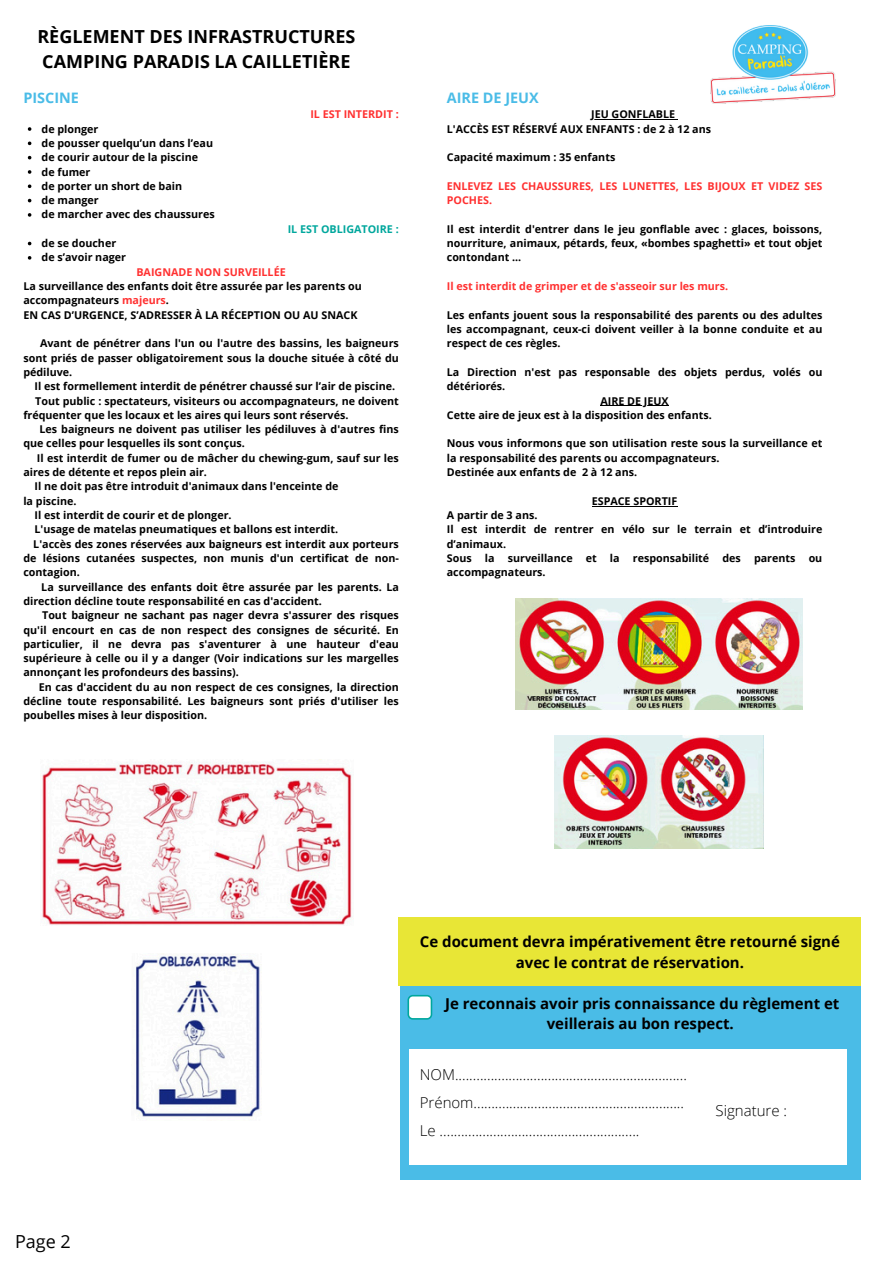
<style>
.page{position:relative;width:894px;height:1264px;background:#fff}
.page>*{position:absolute;margin:0;border:0;box-sizing:border-box;transform-origin:0 0}
.t1{font:700 18px/24.8px "Open Sans";color:#000}
.t2{font:18px "Open Sans";color:#000}
.t3{font:300 15px/28.2px "Open Sans";color:#000}
.t4{font:700 15px/20.2px "Open Sans";color:#000;text-align:center}
.t5{font:700 14.4px "Open Sans";color:#4abce7}
.t6{font:700 10.8px/14.2px "Open Sans";color:#000}
.t7{font:700 10.8px "Open Sans";color:#ff3131}
.t8{font:700 10.8px "Open Sans";color:#00a79d}
.s1{color:#ff3131}
</style>
<div class="page">
<div style="left:400px;top:985px;width:460px;height:194px;background:#4abce7"></div>
<svg style="left:407px;top:995px;width:25px;height:24px"></svg>
<div style="left:409px;top:1048px;width:437px;height:116px;background:#fff"></div>
<div style="left:399px;top:917px;width:461px;height:68px;background:#e8e636"></div>
<img style="left:42px;top:759px;width:311px;height:166px">
<img style="left:554px;top:735px;width:209px;height:113px">
<img style="left:515px;top:598px;width:287px;height:111px">
<img style="left:136px;top:953px;width:124px;height:164px">
<img style="left:710px;top:26px;width:125px;height:77px">
<svg style="left:28px;top:127px;width:3px;height:4px"></svg>
<svg style="left:28px;top:141px;width:3px;height:4px"></svg>
<svg style="left:28px;top:170px;width:3px;height:4px"></svg>
<svg style="left:28px;top:184px;width:3px;height:4px"></svg>
<svg style="left:28px;top:213px;width:3px;height:4px"></svg>
<svg style="left:28px;top:256px;width:3px;height:4px"></svg>
<hr style="left:591px;top:119px;width:84px;height:1px;background:#000">
<hr style="left:600px;top:405px;width:68px;height:1px;background:#000">
<hr style="left:591px;top:505px;width:86px;height:1px;background:#000">
<h6 class="t1" style="left:37px;top:24px;width:319px">RÈGLEMENT DES INFRASTRUCTURES<br>CAMPING PARADIS LA CAILLETIÈRE</h6>
<h3 class="t5" style="left:23px;top:88px;width:57px">PISCINE</h3>
<p class="t7" style="left:310px;top:107px;width:90px">IL EST INTERDIT :</p>
<p class="t6" style="left:42px;top:121px;width:175px">de plonger<br>de pousser quelqu’un dans l’eau de courir autour de la piscine<br>de fumer<br>de porter un short de bain<br>de manger<br>de marcher avec des chaussures</p>
<p class="t8" style="left:287px;top:221px;width:112px">IL EST OBLIGATOIRE :</p>
<p class="t6" style="left:42px;top:236px;width:86px">de se doucher de s’avoir nager</p>
<p class="t7" style="left:136px;top:264px;width:151px">BAIGNADE NON SURVEILLÉE</p>
<p class="t6" style="left:23px;top:279px;width:340px">La surveillance des enfants doit être assurée par les parents ou accompagnateurs <span class="s1">majeurs</span>.<br>EN CAS D’URGENCE, S’ADRESSER À LA RÉCEPTION OU AU SNACK</p>
<p class="t6" style="left:23px;top:336px;width:377px;text-align:justify;text-indent:17px">Avant de pénétrer dans l'un ou l'autre des bassins, les baigneurs sont priés de passer obligatoirement sous la douche située à côté du pédiluve.</p>
<p class="t6" style="left:34px;top:379px;width:362px">Il est formellement interdit de pénétrer chaussé sur l’air de piscine.</p>
<p class="t6" style="left:35px;top:393px;width:365px">Tout public : spectateurs, visiteurs ou accompagnateurs, ne doivent</p>
<p class="t6" style="left:23px;top:407px;width:326px">fréquenter que les locaux et les aires qui leurs sont réservés.</p>
<p class="t6" style="left:39px;top:422px;width:361px">Les baigneurs ne doivent pas utiliser les pédiluves à d'autres fins</p>
<p class="t6" style="left:23px;top:436px;width:223px">que celles pour lesquelles ils sont conçus.</p>
<p class="t6" style="left:37px;top:450px;width:363px">Il est interdit de fumer ou de mâcher du chewing-gum, sauf sur les</p>
<p class="t6" style="left:23px;top:465px;width:185px">aires de détente et repos plein air.</p>
<p class="t6" style="left:34px;top:479px;width:305px">Il ne doit pas être introduit d'animaux dans l'enceinte de</p>
<p class="t6" style="left:23px;top:493px;width:55px">la piscine.</p>
<p class="t6" style="left:34px;top:507px;width:198px">Il est interdit de courir et de plonger.</p>
<p class="t6" style="left:34px;top:522px;width:305px">L'usage de matelas pneumatiques et ballons est interdit.</p>
<p class="t6" style="left:33px;top:536px;width:367px">L'accès des zones réservées aux baigneurs est interdit aux porteurs</p>
<p class="t6" style="left:23px;top:550px;width:377px">de lésions cutanées suspectes, non munis d'un certificat de non-</p>
<p class="t6" style="left:23px;top:565px;width:58px">contagion.</p>
<p class="t6" style="left:41px;top:579px;width:359px">La surveillance des enfants doit être assurée par les parents. La</p>
<p class="t6" style="left:23px;top:593px;width:300px">direction décline toute responsabilité en cas d'accident.</p>
<p class="t6" style="left:42px;top:608px;width:358px">Tout baigneur ne sachant pas nager devra s'assurer des risques</p>
<p class="t6" style="left:23px;top:622px;width:377px">qu'il encourt en cas de non respect des consignes de sécurité. En</p>
<p class="t6" style="left:23px;top:636px;width:377px">particulier, il ne devra pas s'aventurer à une hauteur d'eau</p>
<p class="t6" style="left:23px;top:651px;width:377px">supérieure à celle ou il y a danger (Voir indications sur les margelles</p>
<p class="t6" style="left:23px;top:665px;width:217px">annonçant les profondeurs des bassins).</p>
<p class="t6" style="left:39px;top:679px;width:361px">En cas d'accident du au non respect de ces consignes, la direction</p>
<p class="t6" style="left:23px;top:693px;width:377px">décline toute responsabilité. Les baigneurs sont priés d'utiliser les</p>
<p class="t6" style="left:23px;top:708px;width:185px">poubelles mises à leur disposition.</p>
<h6 class="t5" style="left:446px;top:88px;width:93px">AIRE DE JEUX</h6>
<h5 class="t6" style="left:446px;top:107px;width:266px;text-indent:144px">JEU GONFLABLE<br>L'ACCÈS EST RÉSERVÉ AUX ENFANTS : de 2 à 12 ans</h5>
<h5 class="t6" style="left:446px;top:150px;width:170px">Capacité maximum : 35 enfants</h5>
<h5 class="t7" style="left:446px;top:178px;width:377px">ENLEVEZ LES CHAUSSURES, LES LUNETTES, LES BIJOUX ET VIDEZ SES</h5>
<h6 class="t7" style="left:446px;top:193px;width:47px">POCHES.</h6>
<h6 class="t6" style="left:446px;top:221px;width:377px">Il est interdit d'entrer dans le jeu gonflable avec : glaces, boissons,</h6>
<h6 class="t6" style="left:446px;top:236px;width:377px">nourriture, animaux, pétards, feux, «bombes spaghetti» et tout objet contondant ...</h6>
<h6 class="t7" style="left:446px;top:278px;width:283px">Il est interdit de grimper et de s'asseoir sur les murs.</h6>
<h6 class="t6" style="left:446px;top:307px;width:377px;text-align:justify">Les enfants jouent sous la responsabilité des parents ou des adultes les accompagnant, ceux-ci doivent veiller à la bonne conduite et au respect de ces règles.</h6>
<h6 class="t6" style="left:446px;top:364px;width:377px">La Direction n'est pas responsable des objets perdus, volés ou détériorés.</h6>
<h6 class="t6" style="left:446px;top:393px;width:266px;text-indent:153px">AIRE DE JEUX<br>Cette aire de jeux est à la disposition des enfants.</h6>
<h6 class="t6" style="left:446px;top:436px;width:377px">Nous vous informons que son utilisation reste sous la surveillance et la responsabilité des parents ou accompagnateurs.</h6>
<h6 class="t6" style="left:446px;top:465px;width:192px">Destinée aux enfants de 2 à 12 ans.</h6>
<h6 class="t6" style="left:591px;top:493px;width:87px">ESPACE SPORTIF</h6>
<h6 class="t6" style="left:446px;top:507px;width:92px">A partir de 3 ans.</h6>
<p class="t6" style="left:446px;top:522px;width:377px">Il est interdit de rentrer en vélo sur le terrain et d’introduire d’animaux.<br>Sous la surveillance et la responsabilité des parents ou accompagnateurs.</p>
<p class="t2" style="left:15px;top:1228px;width:57px">Page 2</p>
<h1 class="t4" style="left:420px;top:931px;width:421px">Ce document devra impérativement être retourné signé avec le contrat de réservation.</h1>
<p class="t4" style="left:445px;top:993px;width:396px">Je reconnais avoir pris connaissance du règlement et veillerais au bon respect.</p>
<p class="t3" style="left:419px;top:1059px;width:268px">NOM.................................................................<br>Prénom...........................................................<br>Le ........................................................</p>
<p class="t3" style="left:715px;top:1095px;width:73px">Signature :</p>
</div>
